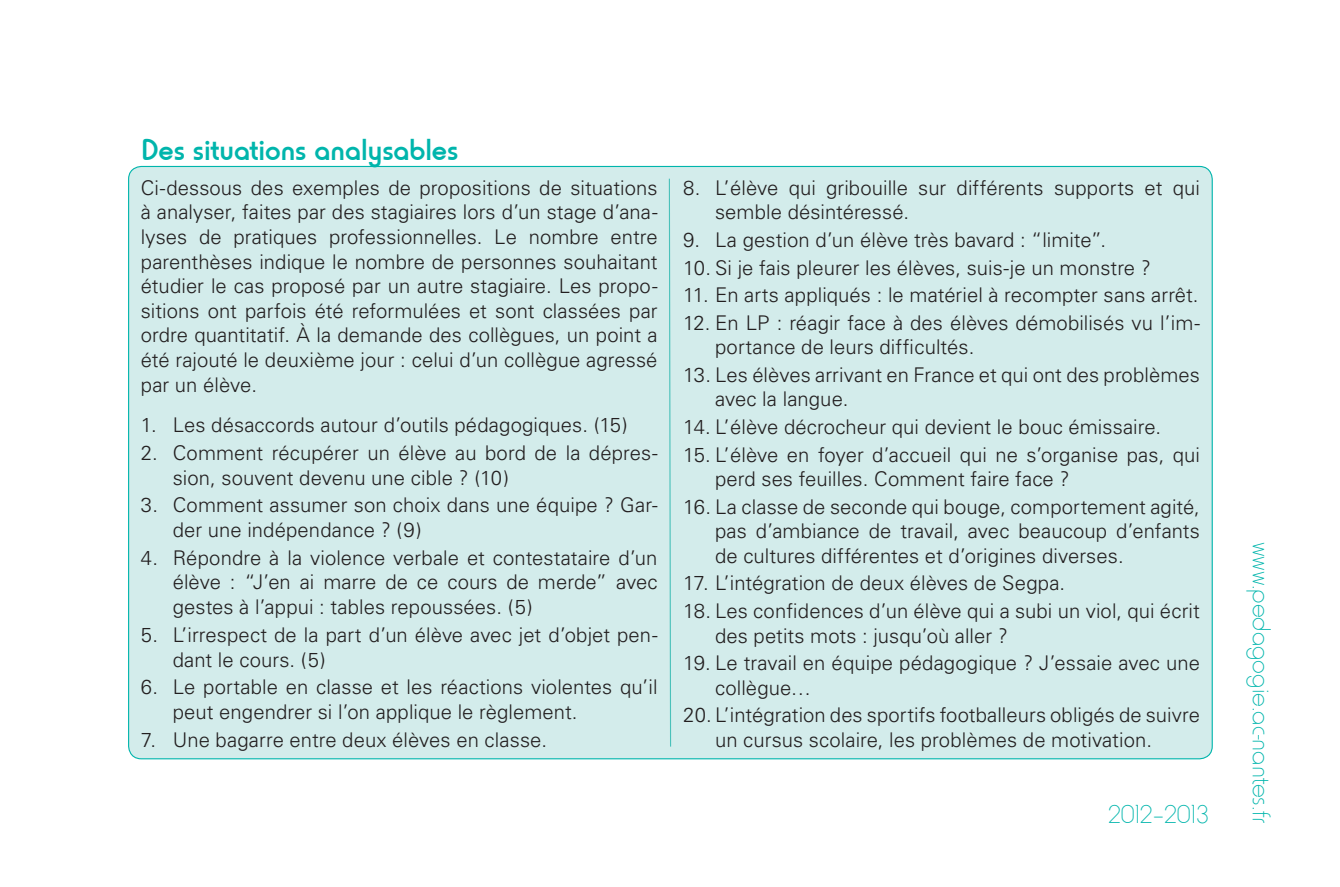
<style>
.page{position:relative;width:1340px;height:887px;background:#fff}
.page>*{position:absolute;margin:0;border:0;box-sizing:border-box;transform-origin:0 0}
.t1{font:500 31.5px "Horatio D";letter-spacing:-.005em;color:#00b5ac}
.t2{font:27px "Horatio D Ligh";color:#00b5ac}
.t3{font:300 20.25px/24.5px "Univers";letter-spacing:.005em;color:#231f20}
</style>
<div class="page">
<div style="left:129px;top:166px;width:1083px;height:592px;background:#d3eceb;border-radius:13px"></div>
<svg style="left:668px;top:178px;width:3px;height:569px"></svg>
<h1 class="t1" style="left:141px;top:131px;width:319px">Des situations analysables</h1>
<p class="t3" style="left:141px;top:175px;width:518px;text-align:justify">Ci-dessous des exemples de propositions de situations à analyser, faites par des stagiaires lors d’un stage d’ana&shy;lyses de pratiques professionnelles. Le nombre entre parenthèses indique le nombre de personnes souhaitant étudier le cas proposé par un autre stagiaire. Les propo&shy;sitions ont parfois été reformulées et sont classées par ordre quantitatif. À la demande des collègues, un point a été rajouté le deuxième jour : celui d’un collègue agressé par un élève.</p>
<p class="t3" style="left:141px;top:413px;width:488px">1. Les désaccords autour d’outils pédagogiques. (15)</p>
<p class="t3" style="left:173px;top:440px;width:486px;text-indent:-32px">2. Comment récupérer un élève au bord de la dépres&shy;sion, souvent devenu une cible ? (10)</p>
<p class="t3" style="left:173px;top:493px;width:486px;text-indent:-32px">3. Comment assumer son choix dans une équipe ? Gar&shy;der une indépendance ? (9)</p>
<p class="t3" style="left:173px;top:545px;width:486px;text-align:justify;text-indent:-32px">4. Répondre à la violence verbale et contestataire d’un élève : “J’en ai marre de ce cours de merde” avec gestes à l’appui : tables repoussées. (5)</p>
<p class="t3" style="left:173px;top:622px;width:486px;text-indent:-32px">5. L’irrespect de la part d’un élève avec jet d’objet pen&shy;dant le cours. (5)</p>
<p class="t3" style="left:173px;top:675px;width:486px;text-indent:-32px">6. Le portable en classe et les réactions violentes qu’il peut engendrer si l’on applique le règlement.</p>
<p class="t3" style="left:141px;top:727px;width:408px">7. Une bagarre entre deux élèves en classe.</p>
<p class="t3" style="left:715px;top:175px;width:486px;text-indent:-32px">8. L’élève qui gribouille sur différents supports et qui semble désintéressé.</p>
<p class="t3" style="left:683px;top:227px;width:424px">9. La gestion d’un élève très bavard : “limite”.</p>
<p class="t3" style="left:683px;top:255px;width:469px">10. Si je fais pleurer les élèves, suis-je un monstre ?</p>
<p class="t3" style="left:683px;top:283px;width:517px">11. En arts appliqués : le matériel à recompter sans arrêt.</p>
<p class="t3" style="left:715px;top:310px;width:486px;text-indent:-32px">12. En LP : réagir face à des élèves démobilisés vu l’im&shy;portance de leurs difficultés.</p>
<p class="t3" style="left:715px;top:362px;width:486px;text-indent:-32px">13. Les élèves arrivant en France et qui ont des problèmes avec la langue.</p>
<p class="t3" style="left:683px;top:414px;width:479px">14. L’élève décrocheur qui devient le bouc émissaire.</p>
<p class="t3" style="left:715px;top:442px;width:486px;text-indent:-32px">15. L’élève en foyer d’accueil qui ne s’organise pas, qui perd ses feuilles. Comment faire face ?</p>
<p class="t3" style="left:715px;top:494px;width:486px;text-align:justify;text-indent:-32px">16. La classe de seconde qui bouge, comportement agité, pas d’ambiance de travail, avec beaucoup d’enfants de cultures différentes et d’origines diverses.</p>
<p class="t3" style="left:683px;top:571px;width:383px">17. L’intégration de deux élèves de Segpa.</p>
<p class="t3" style="left:715px;top:598px;width:486px;text-indent:-32px">18. Les confidences d’un élève qui a subi un viol, qui écrit des petits mots : jusqu’où aller ?</p>
<p class="t3" style="left:715px;top:650px;width:486px;text-indent:-32px">19. Le travail en équipe pédagogique ? J’essaie avec une collègue…</p>
<p class="t3" style="left:715px;top:703px;width:486px;text-indent:-32px">20. L’intégration des sportifs footballeurs obligés de suivre un cursus scolaire, les problèmes de motivation.</p>
<h2 class="t2" style="left:1108px;top:798px;width:103px">2012–2013</h2>
<h2 class="t2" style="left:1276px;top:541px;width:283px;rotate:90deg">www.pedagogie.ac-nantes.fr</h2>
</div>
